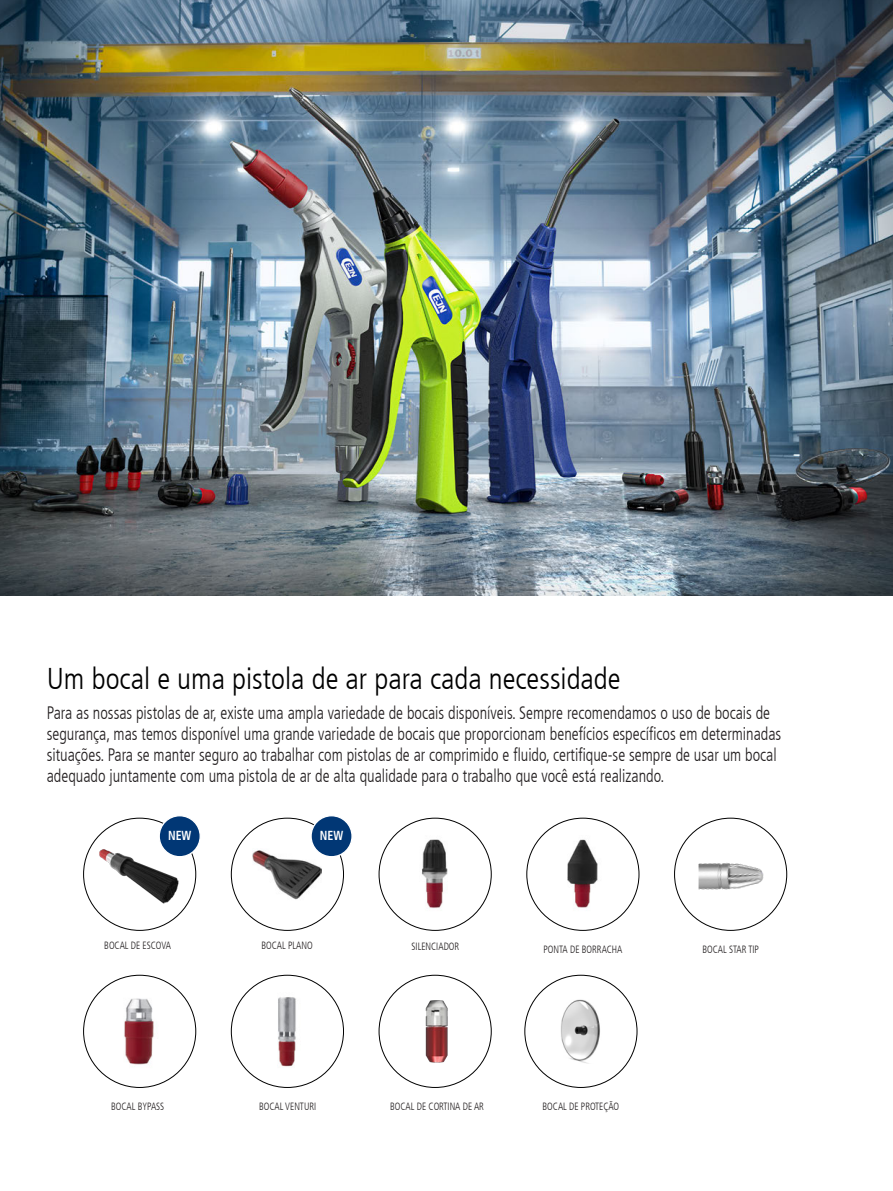
<style>
.page{position:relative;width:893px;height:1191px;background:#fff}
.page>*{position:absolute;margin:0;border:0;box-sizing:border-box;transform-origin:0 0}
.t1{font:300 condensed 30px "Frutiger LT Com";color:#000001}
.Table_value{font:300 condensed 18px/21px "Frutiger LT Com";color:#231f20;scale:.9 1}
.Table_value-2{font:700 condensed 13.05px "Frutiger LT Com";color:#fff;scale:.9 1}
.Table_value-3{font:300 condensed 10.5px "Frutiger LT Com";color:#231f20;scale:.9 1}
</style>
<div class="page">
<img style="left:0;top:0;width:893px;height:595px">
<img style="left:425px;top:1000px;width:23px;height:63px">
<img style="left:567px;top:839px;width:31px;height:69px">
<img style="left:124px;top:998px;width:30px;height:67px">
<img style="left:421px;top:839px;width:27px;height:69px">
<img style="left:277px;top:997px;width:19px;height:70px">
<img style="left:99px;top:849px;width:80px;height:55px">
<img style="left:253px;top:848px;width:69px;height:52px">
<img style="left:698px;top:863px;width:66px;height:27px">
<img style="left:561px;top:999px;width:39px;height:64px">
<div style="left:159px;top:815px;width:41px;height:41px;background:#013775;border-radius:50%"></div>
<div style="left:159px;top:815px;width:42px;height:42px;border:1px solid #fff;border-radius:50%"></div>
<div style="left:311px;top:815px;width:41px;height:41px;background:#013775;border-radius:50%"></div>
<div style="left:310px;top:815px;width:43px;height:42px;border:1px solid #fff;border-radius:50%"></div>
<p class="t1" style="left:47px;top:661px;width:575px">Um bocal e uma pistola de ar para cada necessidade</p>
<p class="Table_value" style="left:47px;top:702px;width:818px">Para as nossas pistolas de ar, existe uma ampla variedade de bocais disponíveis. Sempre recomendamos o uso de bocais de segurança, mas temos disponível uma grande variedade de bocais que proporcionam benefícios específicos em determinadas situações. Para se manter seguro ao trabalhar com pistolas de ar comprimido e fluido, certifique-se sempre de usar um bocal adequado juntamente com uma pistola de ar de alta qualidade para o trabalho que você está realizando.</p>
<p class="Table_value-2" style="left:168px;top:828px;width:27px">NEW</p>
<p class="Table_value-2" style="left:320px;top:828px;width:27px">NEW</p>
<p class="Table_value-3" style="left:104px;top:939px;width:76px">BOCAL DE ESCOVA</p>
<p class="Table_value-3" style="left:543px;top:943px;width:89px">PONTA DE BORRACHA</p>
<p class="Table_value-3" style="left:262px;top:939px;width:58px">BOCAL PLANO</p>
<p class="Table_value-3" style="left:412px;top:940px;width:54px">SILENCIADOR</p>
<p class="Table_value-3" style="left:111px;top:1100px;width:61px">BOCAL BYPASS</p>
<p class="Table_value-3" style="left:390px;top:1100px;width:106px">BOCAL DE CORTINA DE AR</p>
<p class="Table_value-3" style="left:543px;top:1100px;width:87px">BOCAL DE PROTEÇÃO</p>
<p class="Table_value-3" style="left:259px;top:1100px;width:65px">BOCAL VENTURI</p>
<p class="Table_value-3" style="left:702px;top:943px;width:64px">BOCAL STAR TIP</p>
</div>
